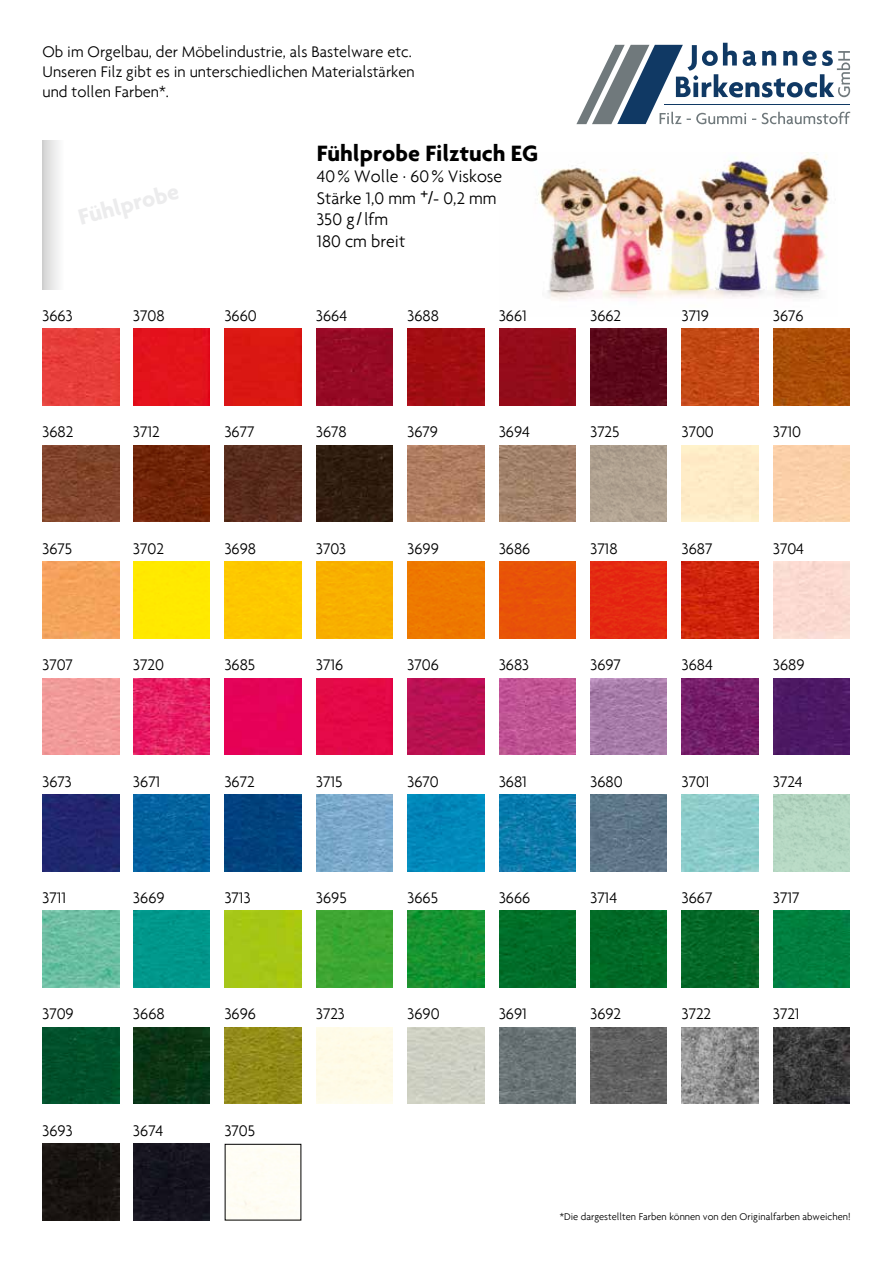
<style>
.page{position:relative;width:893px;height:1263px;background:#fff}
.page>*{position:absolute;margin:0;border:0;box-sizing:border-box;transform-origin:0 0}
.t1{font:700 24px "Agenda";color:#000}
.t2{font:300 18px/21.6px "Agenda";color:#000}
.t3{font:300 16.5px/19.8px "Agenda";color:#000}
.t4{font:300 10.5px "Agenda";color:#000}
.s1{font-family:"Arial";font-weight:400}
</style>
<div class="page">
<svg style="left:43px;top:140px;width:16px;height:149px"></svg>
<img style="left:537px;top:152px;width:292px;height:148px">
<svg style="left:576px;top:43px;width:274px;height:81px"></svg>
<hr style="left:665px;top:104px;width:185px;height:1px;background:#103964">
<img style="left:408px;top:1027px;width:76px;height:77px">
<img style="left:499px;top:1027px;width:77px;height:77px">
<img style="left:590px;top:1027px;width:77px;height:77px">
<img style="left:682px;top:1027px;width:76px;height:77px">
<img style="left:773px;top:1027px;width:77px;height:77px">
<img style="left:43px;top:1144px;width:76px;height:76px">
<img style="left:590px;top:445px;width:77px;height:77px">
<img style="left:773px;top:329px;width:77px;height:76px">
<img style="left:682px;top:329px;width:76px;height:76px">
<img style="left:408px;top:445px;width:76px;height:77px">
<img style="left:499px;top:445px;width:77px;height:77px">
<img style="left:43px;top:445px;width:76px;height:77px">
<img style="left:133px;top:445px;width:77px;height:77px">
<img style="left:225px;top:445px;width:76px;height:77px">
<img style="left:316px;top:445px;width:77px;height:77px">
<div style="left:133px;top:561px;width:77px;height:77px;background:#ffe900"></div>
<div style="left:225px;top:561px;width:76px;height:77px;background:#fdc800"></div>
<div style="left:316px;top:561px;width:77px;height:77px;background:#f8af00"></div>
<div style="left:408px;top:561px;width:76px;height:77px;background:#ee7900"></div>
<div style="left:499px;top:561px;width:77px;height:77px;background:#e85308"></div>
<img style="left:590px;top:561px;width:77px;height:77px">
<img style="left:682px;top:561px;width:76px;height:77px">
<img style="left:43px;top:561px;width:76px;height:77px">
<img style="left:43px;top:329px;width:76px;height:76px">
<div style="left:133px;top:329px;width:77px;height:76px;background:#e3131b"></div>
<div style="left:316px;top:329px;width:77px;height:76px;background:#960a25"></div>
<div style="left:225px;top:329px;width:76px;height:76px;background:#da1813"></div>
<div style="left:499px;top:329px;width:77px;height:76px;background:#940b1a"></div>
<div style="left:408px;top:329px;width:76px;height:76px;background:#a20d11"></div>
<img style="left:590px;top:329px;width:77px;height:76px">
<div style="left:773px;top:678px;width:77px;height:76px;background:#4d1865"></div>
<img style="left:43px;top:678px;width:76px;height:76px">
<img style="left:133px;top:678px;width:77px;height:76px">
<img style="left:133px;top:794px;width:77px;height:77px">
<div style="left:225px;top:678px;width:76px;height:76px;background:#e60158"></div>
<div style="left:316px;top:678px;width:77px;height:76px;background:#e40847"></div>
<img style="left:408px;top:678px;width:76px;height:76px">
<img style="left:499px;top:678px;width:77px;height:76px">
<img style="left:590px;top:678px;width:77px;height:76px">
<img style="left:682px;top:678px;width:76px;height:76px">
<img style="left:43px;top:911px;width:76px;height:76px">
<img style="left:225px;top:1027px;width:76px;height:77px">
<img style="left:225px;top:911px;width:76px;height:76px">
<img style="left:316px;top:911px;width:77px;height:76px">
<img style="left:408px;top:911px;width:76px;height:76px">
<img style="left:499px;top:911px;width:77px;height:76px">
<img style="left:590px;top:911px;width:77px;height:76px">
<img style="left:682px;top:911px;width:76px;height:76px">
<div style="left:43px;top:1027px;width:76px;height:77px;background:#00502b"></div>
<img style="left:133px;top:1027px;width:77px;height:77px">
<img style="left:682px;top:794px;width:76px;height:77px">
<img style="left:773px;top:794px;width:77px;height:77px">
<img style="left:773px;top:911px;width:77px;height:76px">
<img style="left:316px;top:794px;width:77px;height:77px">
<div style="left:133px;top:911px;width:77px;height:76px;background:#00978b"></div>
<img style="left:408px;top:794px;width:76px;height:77px">
<img style="left:590px;top:794px;width:77px;height:77px">
<img style="left:499px;top:794px;width:77px;height:77px">
<div style="left:225px;top:794px;width:76px;height:77px;background:#01427e"></div>
<div style="left:43px;top:794px;width:76px;height:77px;background:#20266f"></div>
<div style="left:133px;top:1144px;width:77px;height:76px;background:#15141e"></div>
<p class="t3" style="left:43px;top:42px;width:374px">Ob im Orgelbau, der Möbelindustrie, als Bastelware etc.<br>Unseren Filz gibt es in unterschiedlichen Materialstärken und tollen Farben*.</p>
<h1 class="t1" style="left:317px;top:138px;width:223px">Fühlprobe Filztuch EG</h1>
<p class="t2" style="left:317px;top:165px;width:187px">40% Wolle · 60% Viskose<br>Stärke 1,0 mm +<span class="s1">/</span>- 0,2 mm<br>350 g <span class="s1">/</span>lfm<br>180 cm breit</p>
<p class="t3" style="left:43px;top:305px;width:32px">3663</p>
<p class="t3" style="left:133px;top:305px;width:33px">3708</p>
<p class="t3" style="left:225px;top:305px;width:34px">3660</p>
<p class="t3" style="left:316px;top:305px;width:33px">3664</p>
<p class="t3" style="left:408px;top:305px;width:33px">3688</p>
<p class="t3" style="left:499px;top:305px;width:29px">3661</p>
<p class="t3" style="left:590px;top:305px;width:32px">3662</p>
<p class="t3" style="left:682px;top:305px;width:29px">3719</p>
<p class="t3" style="left:773px;top:305px;width:32px">3676</p>
<p class="t3" style="left:43px;top:422px;width:32px">3682</p>
<p class="t3" style="left:133px;top:422px;width:28px">3712</p>
<p class="t3" style="left:225px;top:422px;width:31px">3677</p>
<p class="t3" style="left:316px;top:422px;width:32px">3678</p>
<p class="t3" style="left:408px;top:422px;width:32px">3679</p>
<p class="t3" style="left:499px;top:422px;width:33px">3694</p>
<p class="t3" style="left:590px;top:422px;width:31px">3725</p>
<p class="t3" style="left:682px;top:422px;width:34px">3700</p>
<p class="t3" style="left:773px;top:422px;width:29px">3710</p>
<p class="t3" style="left:43px;top:538px;width:31px">3675</p>
<p class="t3" style="left:133px;top:538px;width:32px">3702</p>
<p class="t3" style="left:225px;top:538px;width:33px">3698</p>
<p class="t3" style="left:316px;top:538px;width:32px">3703</p>
<p class="t3" style="left:408px;top:538px;width:33px">3699</p>
<p class="t3" style="left:499px;top:538px;width:33px">3686</p>
<p class="t3" style="left:590px;top:538px;width:29px">3718</p>
<p class="t3" style="left:682px;top:538px;width:32px">3687</p>
<p class="t3" style="left:773px;top:538px;width:33px">3704</p>
<p class="t3" style="left:43px;top:655px;width:32px">3707</p>
<p class="t3" style="left:133px;top:655px;width:32px">3720</p>
<p class="t3" style="left:225px;top:655px;width:32px">3685</p>
<p class="t3" style="left:316px;top:655px;width:29px">3716</p>
<p class="t3" style="left:408px;top:655px;width:33px">3706</p>
<p class="t3" style="left:499px;top:655px;width:32px">3683</p>
<p class="t3" style="left:590px;top:655px;width:32px">3697</p>
<p class="t3" style="left:682px;top:655px;width:33px">3684</p>
<p class="t3" style="left:773px;top:655px;width:33px">3689</p>
<p class="t3" style="left:43px;top:771px;width:31px">3673</p>
<p class="t3" style="left:133px;top:771px;width:29px">3671</p>
<p class="t3" style="left:225px;top:771px;width:31px">3672</p>
<p class="t3" style="left:408px;top:771px;width:33px">3670</p>
<p class="t3" style="left:499px;top:771px;width:30px">3681</p>
<p class="t3" style="left:590px;top:771px;width:34px">3680</p>
<p class="t3" style="left:316px;top:771px;width:28px">3715</p>
<p class="t3" style="left:682px;top:771px;width:29px">3701</p>
<p class="t3" style="left:773px;top:771px;width:31px">3724</p>
<p class="t3" style="left:43px;top:887px;width:25px">3711</p>
<p class="t3" style="left:133px;top:887px;width:33px">3669</p>
<p class="t3" style="left:225px;top:887px;width:27px">3713</p>
<p class="t3" style="left:316px;top:887px;width:32px">3695</p>
<p class="t3" style="left:408px;top:887px;width:32px">3665</p>
<p class="t3" style="left:499px;top:887px;width:33px">3666</p>
<p class="t3" style="left:590px;top:887px;width:28px">3714</p>
<p class="t3" style="left:682px;top:887px;width:32px">3667</p>
<p class="t3" style="left:773px;top:887px;width:28px">3717</p>
<p class="t3" style="left:43px;top:1004px;width:33px">3709</p>
<p class="t3" style="left:133px;top:1004px;width:33px">3668</p>
<p class="t3" style="left:225px;top:1004px;width:33px">3696</p>
<p class="t3" style="left:316px;top:1004px;width:30px">3723</p>
<p class="t3" style="left:408px;top:1004px;width:34px">3690</p>
<p class="t3" style="left:499px;top:1004px;width:29px">3691</p>
<p class="t3" style="left:590px;top:1004px;width:32px">3692</p>
<p class="t3" style="left:682px;top:1004px;width:31px">3722</p>
<p class="t3" style="left:773px;top:1004px;width:28px">3721</p>
<p class="t3" style="left:43px;top:1120px;width:32px">3693</p>
<p class="t3" style="left:133px;top:1120px;width:32px">3674</p>
<p class="t3" style="left:225px;top:1120px;width:32px">3705</p>
<p class="t4" style="left:560px;top:1210px;width:292px">*Die dargestellten Farben können von den Originalfarben abweichen!</p>
</div>
